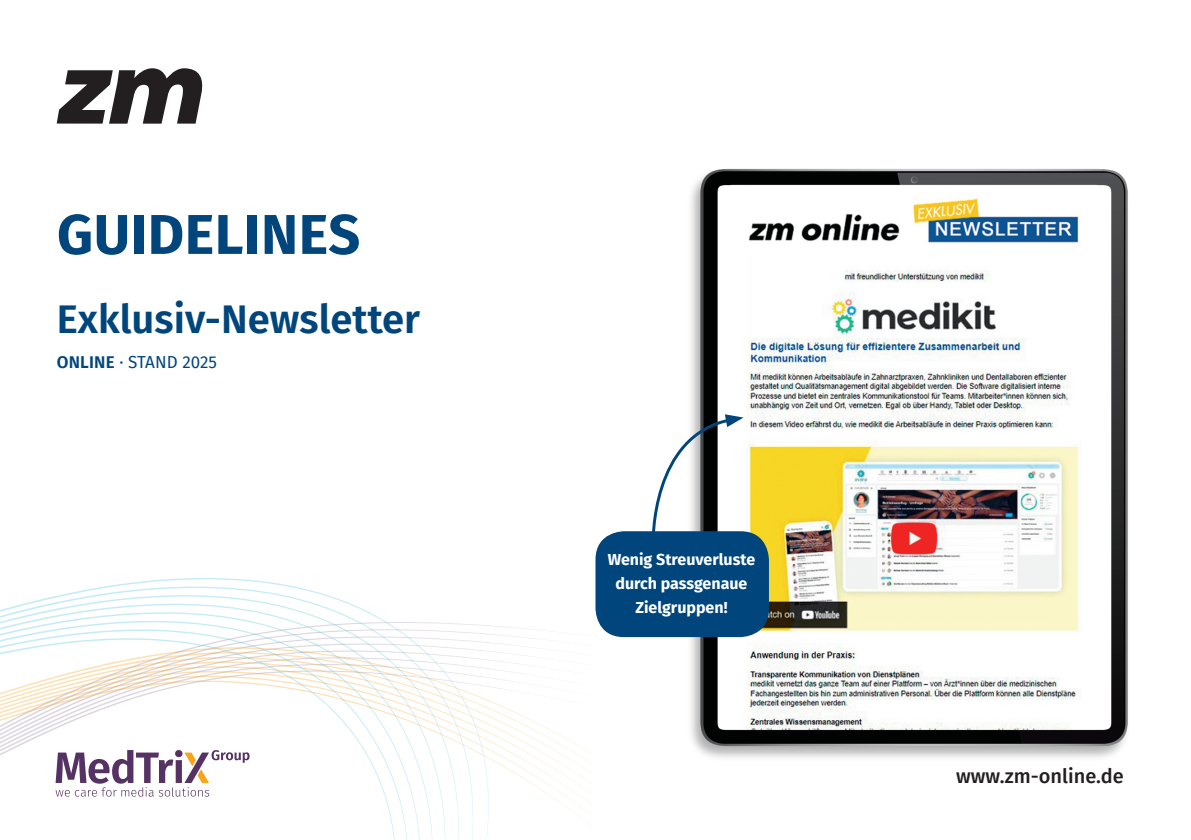
<style>
.page{position:relative;width:1191px;height:840px;background:#fff}
.page>*{position:absolute;margin:0;border:0;box-sizing:border-box;transform-origin:0 0}
.t1{font:700 56px "Fira Sans";letter-spacing:.01em;color:#00467c}
.t2{font:600 40px "Fira Sans";color:#00467c}
.t3{font:500 20px "Fira Sans";color:#231f20}
.t4{font:17px "Fira Sans";color:#00467c}
.t5{font:700 16px/24px "Fira Sans";color:#fff;text-align:center}
.s1{font-weight:600}
</style>
<div class="page">
<svg style="left:489px;top:680px;width:104px;height:145px"></svg>
<svg style="left:109px;top:578px;width:380px;height:261px"></svg>
<svg style="left:65px;top:586px;width:408px;height:253px"></svg>
<svg style="left:27px;top:594px;width:432px;height:245px"></svg>
<svg style="left:0;top:603px;width:445px;height:236px"></svg>
<svg style="left:0;top:612px;width:433px;height:227px"></svg>
<svg style="left:0;top:620px;width:420px;height:219px"></svg>
<svg style="left:0;top:629px;width:408px;height:210px"></svg>
<svg style="left:0;top:638px;width:396px;height:201px"></svg>
<svg style="left:56px;top:749px;width:193px;height:47px"></svg>
<svg style="left:57px;top:68px;width:146px;height:56px"></svg>
<img style="left:665px;top:168px;width:463px;height:590px">
<svg style="left:652px;top:414px;width:91px;height:117px"></svg>
<div style="left:595px;top:531px;width:174px;height:105px;background:#00467c;border-radius:28px"></div>
<h1 class="t1" style="left:57px;top:187px;width:305px">Guidelines</h1>
<h2 class="t2" style="left:57px;top:285px;width:365px">Exklusiv-Newsletter</h2>
<p class="t4" style="left:57px;top:349px;width:162px"><span class="s1">ONLINE</span> · Stand 2025</p>
<p class="t5" style="left:607px;top:546px;width:149px">Wenig Streuverluste durch passgenaue<br>Zielgruppen!</p>
<p class="t3" style="left:956px;top:759px;width:169px">www.zm-online.de</p>
</div>
